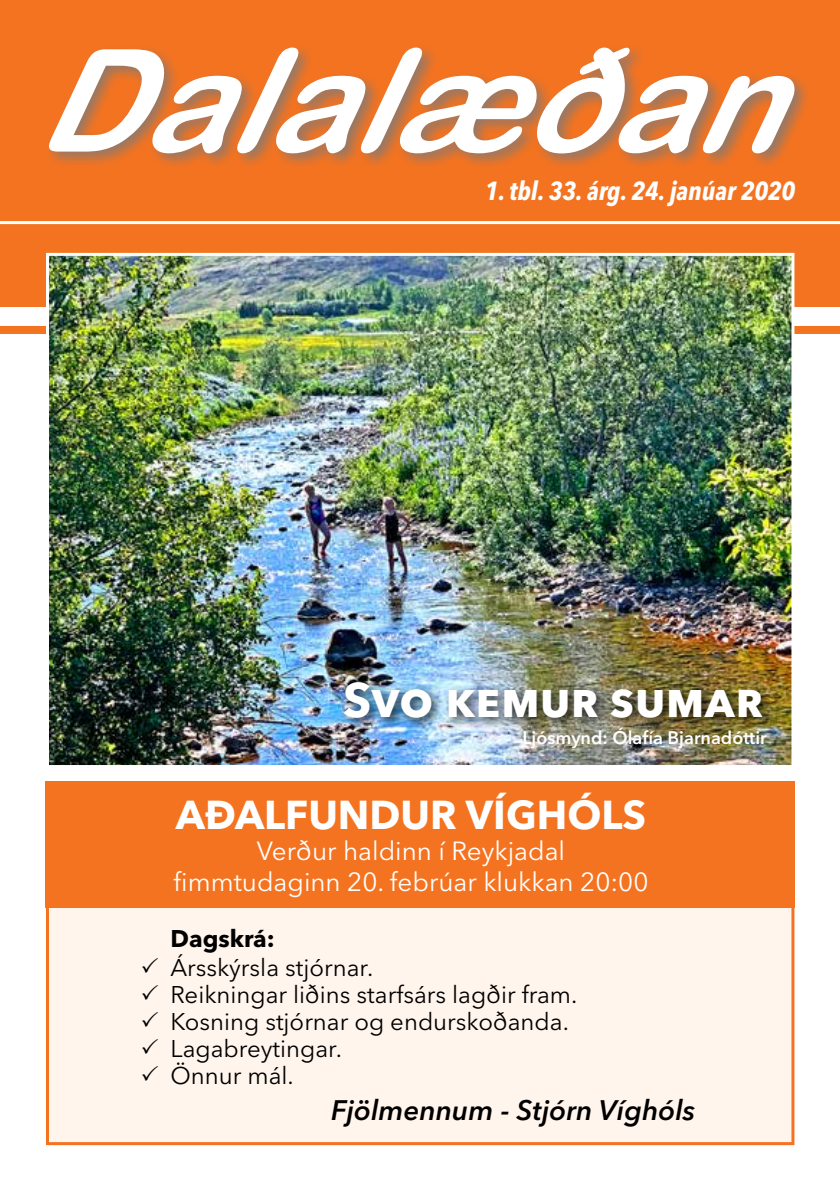
<style>
.page{position:relative;width:840px;height:1191px;background:#fff}
.page>*{position:absolute;margin:0;border:0;box-sizing:border-box;transform-origin:0 0}
.t1{font:italic 142.8px "Arial Rounded MT Bold";color:#fff}
.t2{font:700 48px "Avenir Next LT Pro";color:#fff}
.t3{font:700 40px "Avenir Next LT Pro";color:#fff}
.t4{font:italic 600 28px "Avenir Next LT Pro";color:#000}
.t5{font:26px/31.2px "Avenir Next LT Pro";color:#fff;text-align:center}
.t6{font:italic 700 condensed 26px "Avenir Next LT Pro";color:#fff}
.t7{font:24px/27px "Avenir Next LT Pro";color:#000}
.t8{font:700 24px "Avenir Next LT Pro";color:#000}
.t9{font:600 18px "Avenir Next LT Pro";color:#fff}
</style>
<div class="page">
<div style="left:0;top:0;width:839px;height:306px;background:#f47320"></div>
<div style="left:45px;top:44px;width:765px;height:127px;background:#787a7d;opacity:.75"></div>
<div style="left:46px;top:794px;width:748px;height:351px;background:#fff5ed;border:3px solid #f47320"></div>
<hr style="left:0;top:221px;width:839px;height:3px;background:#fff">
<div style="left:0;top:326px;width:839px;height:8px;background:#f47320"></div>
<div style="left:45px;top:781px;width:749px;height:126px;background:#f47320"></div>
<img style="left:50px;top:257px;width:740px;height:507px">
<div style="left:46px;top:253px;width:748px;height:515px;border:3px solid #fff"></div>
<div style="left:339px;top:677px;width:435px;height:54px;background:#000;opacity:.75"></div>
<h1 class="t1" style="left:34px;top:16px;width:821px">Dalalæðan</h1>
<p class="t6" style="left:484px;top:175px;width:311px">1. tbl. 33. árg. 24. janúar 2020</p>
<h2 class="t2" style="left:343px;top:670px;width:421px">Svo kemur sumar</h2>
<p class="t9" style="left:522px;top:727px;width:246px">Ljósmynd: Ólafía Bjarnadóttir</p>
<h3 class="t3" style="left:176px;top:790px;width:471px">AÐALFUNDUR VÍGHÓLS</h3>
<p class="t5" style="left:173px;top:835px;width:476px">Verður haldinn í Reykjadal fimmtudaginn 20. febrúar klukkan 20:00</p>
<p class="t8" style="left:170px;top:923px;width:106px">Dagskrá:</p>
<p class="t7" style="left:170px;top:953px;width:408px">Ársskýrsla stjórnar.<br>Reikningar liðins starfsárs lagðir fram.<br>Kosning stjórnar og endurskoðanda.<br>Lagabreytingar.<br>Önnur mál.</p>
<p class="t4" style="left:331px;top:1093px;width:365px">Fjölmennum - Stjórn Víghóls</p>
</div>
